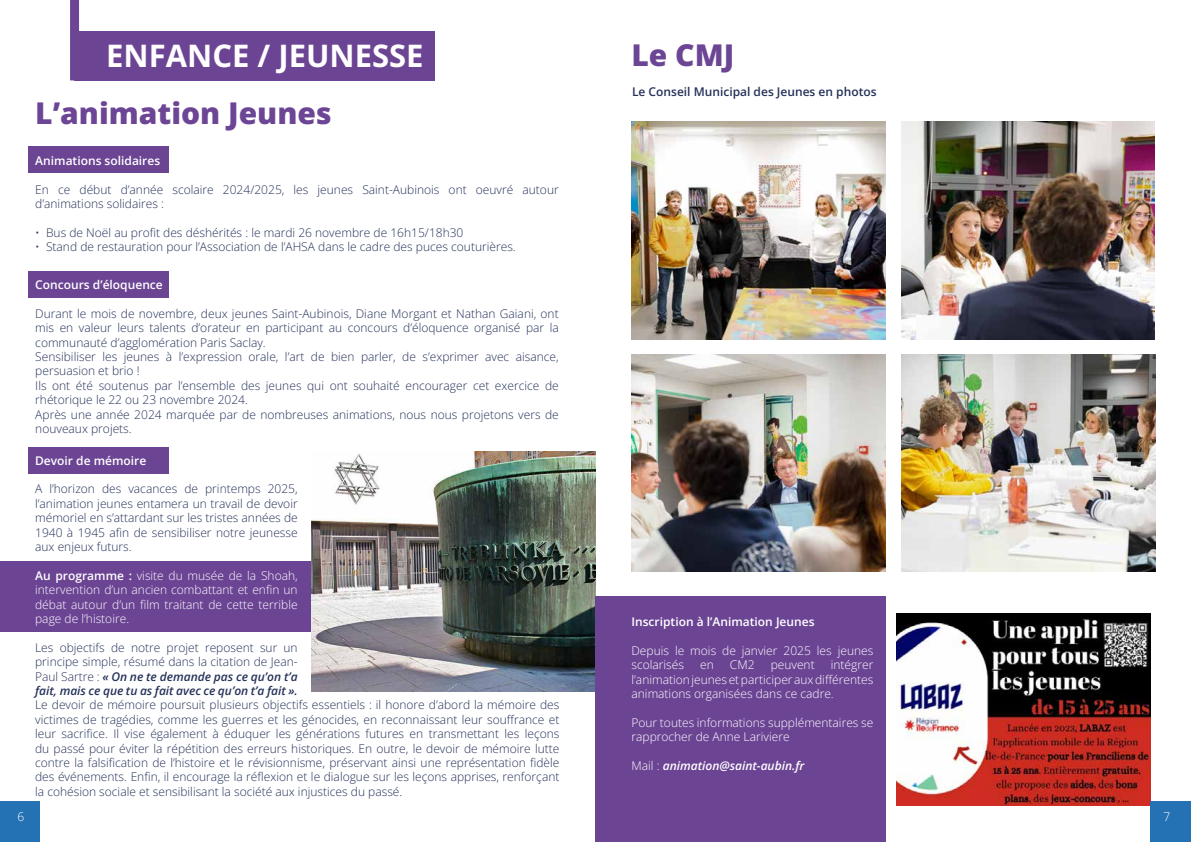
<style>
.page{position:relative;width:1191px;height:842px;background:#fff}
.page>*{position:absolute;margin:0;border:0;box-sizing:border-box;transform-origin:0 0}
.t1{font:700 31px "Open Sans";color:#fff}
.t2{font:800 30px "Open Sans";color:#6c4595}
.t3{font:300 12px/14.4px "Open Sans";color:#243159;text-align:justify}
.t4{font:300 12px/14.4px "Open Sans";color:#fff;text-align:justify}
.t5{font:600 12px "Open Sans";color:#fff}
.t6{font:600 12px "Open Sans";color:#243159}
.t7{font:italic 600 12px "Open Sans";color:#fff}
.s1{font-weight:600}
.s2{font-weight:600;font-style:italic}
.s3{font-weight:300;font-style:normal}
</style>
<div class="page">
<div style="left:28px;top:448px;width:141px;height:26px;background:#6c4494"></div>
<div style="left:28px;top:271px;width:141px;height:27px;background:#6c4494"></div>
<div style="left:28px;top:146px;width:141px;height:27px;background:#6c4494"></div>
<div style="left:0;top:561px;width:312px;height:71px;background:#6c4494"></div>
<div style="left:75px;top:31px;width:360px;height:49px;background:#6c4494"></div>
<div style="left:70px;top:0;width:9px;height:80px;background:#6c4595"></div>
<div style="left:0;top:801px;width:39px;height:41px;background:#2472b3"></div>
<img style="left:312px;top:452px;width:283px;height:240px">
<img style="left:896px;top:613px;width:255px;height:193px">
<div style="left:595px;top:597px;width:290px;height:245px;background:#6c4494"></div>
<div style="left:1151px;top:801px;width:40px;height:41px;background:#2472b3"></div>
<img style="left:631px;top:122px;width:254px;height:217px">
<img style="left:901px;top:122px;width:254px;height:217px">
<img style="left:901px;top:354px;width:254px;height:218px">
<img style="left:631px;top:354px;width:254px;height:218px">
<p class="t4" style="left:17px;top:809px;width:8px">6</p>
<h1 class="t1" style="left:106px;top:34px;width:319px">ENFANCE / JEUNESSE</h1>
<h2 class="t2" style="left:35px;top:92px;width:298px">L’animation Jeunes</h2>
<p class="t5" style="left:35px;top:152px;width:126px">Animations solidaires</p>
<p class="t3" style="left:35px;top:182px;width:525px">En ce début d’année scolaire 2024/2025, les jeunes Saint-Aubinois ont oeuvré autour d’animations solidaires :</p>
<p class="t3" style="left:35px;top:225px;width:430px">• Bus de Noël au profit des déshérités : le mardi 26 novembre de 16h15/18h30</p>
<p class="t3" style="left:35px;top:239px;width:482px">• Stand de restauration pour l’Association de l’AHSA dans le cadre des puces couturières.</p>
<p class="t5" style="left:35px;top:276px;width:129px">Concours d’éloquence</p>
<p class="t3" style="left:35px;top:306px;width:525px;text-align:left">Durant le mois de novembre, deux jeunes Saint-Aubinois, Diane Morgant et Nathan Gaiani, ont mis en valeur leurs talents d’orateur en participant au concours d’éloquence organisé par la communauté d’agglomération Paris Saclay.<br>Sensibiliser les jeunes à l’expression orale, l’art de bien parler, de s’exprimer avec aisance, persuasion et brio !<br>Ils ont été soutenus par l’ensemble des jeunes qui ont souhaité encourager cet exercice de rhétorique le 22 ou 23 novembre 2024.<br>Après une année 2024 marquée par de nombreuses animations, nous nous projetons vers de nouveaux projets.</p>
<p class="t5" style="left:35px;top:452px;width:113px">Devoir de mémoire</p>
<p class="t3" style="left:35px;top:481px;width:264px">A l’horizon des vacances de printemps 2025, l’animation jeunes entamera un travail de devoir mémoriel en s’attardant sur les tristes années de 1940 à 1945 afin de sensibiliser notre jeunesse aux enjeux futurs.</p>
<p class="t4" style="left:35px;top:568px;width:264px"><span class="s1">Au programme :</span> visite du musée de la Shoah, intervention d’un ancien combattant et enfin un débat autour d’un film traitant de cette terrible page de l’histoire.</p>
<p class="t3" style="left:35px;top:640px;width:264px">Les objectifs de notre projet reposent sur un principe simple, résumé dans la citation de Jean-Paul Sartre : <span class="s2">« On ne te demande pas ce qu’on t’a fait, mais ce que tu as fait avec ce qu’on t’a fait ».</span></p>
<p class="t3" style="left:35px;top:697px;width:526px">Le devoir de mémoire poursuit plusieurs objectifs essentiels : il honore d’abord la mémoire des victimes de tragédies, comme les guerres et les génocides, en reconnaissant leur souffrance et leur sacrifice. Il vise également à éduquer les générations futures en transmettant les leçons du passé pour éviter la répétition des erreurs historiques. En outre, le devoir de mémoire lutte contre la falsification de l’histoire et le révisionnisme, préservant ainsi une représentation fidèle des événements. Enfin, il encourage la réflexion et le dialogue sur les leçons apprises, renforçant la cohésion sociale et sensibilisant la société aux injustices du passé.</p>
<h2 class="t2" style="left:631px;top:35px;width:104px">Le CMJ</h2>
<p class="t6" style="left:632px;top:84px;width:246px">Le Conseil Municipal des Jeunes en photos</p>
<p class="t5" style="left:631px;top:613px;width:184px">Inscription à l’Animation Jeunes</p>
<p class="t4" style="left:631px;top:643px;width:243px">Depuis le mois de janvier 2025 les jeunes scolarisés</p>
<p class="t4" style="left:631px;top:657px;width:243px;text-indent:199px">intégrer l’animation jeunes et participer aux différentes animations organisées dans ce cadre.</p>
<p class="t4" style="left:631px;top:715px;width:243px">Pour toutes informations supplémentaires se rapprocher de Anne Lariviere</p>
<p class="t7" style="left:631px;top:757px;width:174px"><span class="s3">Mail :</span> animation@saint-aubin.fr</p>
<p class="t4" style="left:700px;top:657px;width:15px">en</p>
<p class="t4" style="left:730px;top:657px;width:26px">CM2</p>
<p class="t4" style="left:770px;top:657px;width:45px">peuvent</p>
<p class="t4" style="left:1163px;top:809px;width:8px">7</p>
</div>
